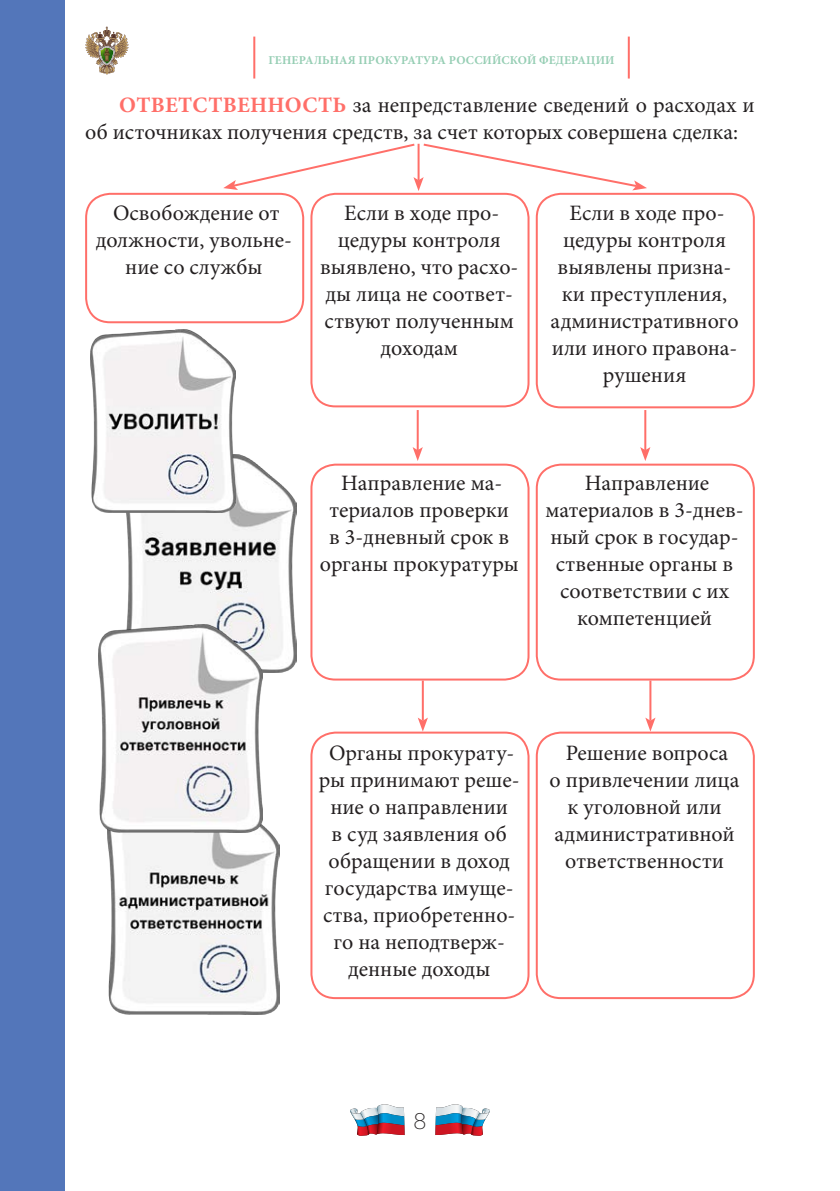
<style>
.page{position:relative;width:840px;height:1191px;background:#fff}
.page>*{position:absolute;margin:0;border:0;box-sizing:border-box;transform-origin:0 0}
.t1{font:100 24px "PF Bague Sans Pro";color:#231f20}
.t2{font:22px/27px "Minion Pro";color:#231f20;text-align:center}
.t3{font:700 12px "Minion Pro";letter-spacing:.01em;color:#96ceb4}
.s1{font-weight:700;color:#ff6f69}
</style>
<div class="page">
<hr style="left:253px;top:37px;width:2px;height:42px;background:#ff6f69">
<hr style="left:627px;top:37px;width:2px;height:42px;background:#ff6f69">
<svg style="left:85px;top:27px;width:43px;height:47px"></svg>
<svg style="left:435px;top:1104px;width:55px;height:32px"></svg>
<svg style="left:350px;top:1104px;width:54px;height:32px"></svg>
<div style="left:0;top:0;width:65px;height:1191px;background:#5376ba"></div>
<img style="left:108px;top:803px;width:172px;height:211px">
<img style="left:126px;top:454px;width:171px;height:218px">
<img style="left:98px;top:625px;width:164px;height:207px">
<img style="left:91px;top:330px;width:144px;height:183px">
<div style="left:85px;top:193px;width:219px;height:130px;border:2px solid #ff6f69;border-radius:24px"></div>
<div style="left:310px;top:193px;width:219px;height:214px;border:2px solid #ff6f69;border-radius:24px"></div>
<div style="left:310px;top:463px;width:219px;height:217px;border:2px solid #ff6f69;border-radius:24px"></div>
<div style="left:310px;top:731px;width:219px;height:268px;border:2px solid #ff6f69;border-radius:24px"></div>
<div style="left:535px;top:193px;width:219px;height:215px;border:2px solid #ff6f69;border-radius:24px"></div>
<div style="left:535px;top:463px;width:219px;height:217px;border:2px solid #ff6f69;border-radius:24px"></div>
<div style="left:535px;top:731px;width:219px;height:268px;border:2px solid #ff6f69;border-radius:24px"></div>
<svg style="left:223px;top:143px;width:423px;height:48px"></svg>
<hr style="left:416px;top:410px;width:2px;height:40px;background:#ff6f69">
<svg style="left:412px;top:447px;width:10px;height:14px"></svg>
<hr style="left:421px;top:680px;width:2px;height:40px;background:#ff6f69">
<svg style="left:418px;top:717px;width:9px;height:14px"></svg>
<hr style="left:644px;top:410px;width:2px;height:40px;background:#ff6f69">
<svg style="left:640px;top:447px;width:10px;height:14px"></svg>
<hr style="left:649px;top:680px;width:2px;height:40px;background:#ff6f69">
<svg style="left:645px;top:717px;width:10px;height:14px"></svg>
<p class="t3" style="left:268px;top:52px;width:347px">ГЕНЕРАЛЬНАЯ ПРОКУРАТУРА РОССИЙСКОЙ ФЕДЕРАЦИИ</p>
<p class="t2" style="left:85px;top:92px;width:670px;text-align:left;text-indent:34px"><span class="s1">ОТВЕТСТВЕННОСТЬ</span> за непредставление сведений о расходах и об источниках получения средств, за счет которых совершена сделка:</p>
<p class="t2" style="left:96px;top:200px;width:198px">Освобождение от должности, увольне&shy;ние со службы</p>
<p class="t2" style="left:320px;top:200px;width:200px">Если в ходе про&shy;цедуры контроля выявлено, что расхо&shy;ды лица не соответ&shy;ствуют полученным доходам</p>
<p class="t2" style="left:550px;top:200px;width:189px">Если в ходе про&shy;цедуры контроля выявлены призна&shy;ки преступления, административного или иного правона&shy;рушения</p>
<p class="t2" style="left:319px;top:470px;width:200px">Направление ма&shy;териалов проверки<br>в 3-дневный срок в органы прокуратуры</p>
<p class="t2" style="left:545px;top:470px;width:200px">Направление материалов в 3-днев&shy;ный срок в государ&shy;ственные органы в соответствии с их компетенцией</p>
<p class="t2" style="left:318px;top:740px;width:202px">Органы прокурату&shy;ры принимают реше&shy;ние о направлении<br>в суд заявления об обращении в доход государства имуще&shy;ства, приобретенно&shy;го на неподтверж&shy;денные доходы</p>
<p class="t2" style="left:549px;top:740px;width:191px">Решение вопроса<br>о привлечении лица к уголовной или административной ответственности</p>
<p class="t1" style="left:413px;top:1107px;width:14px">8</p>
</div>
